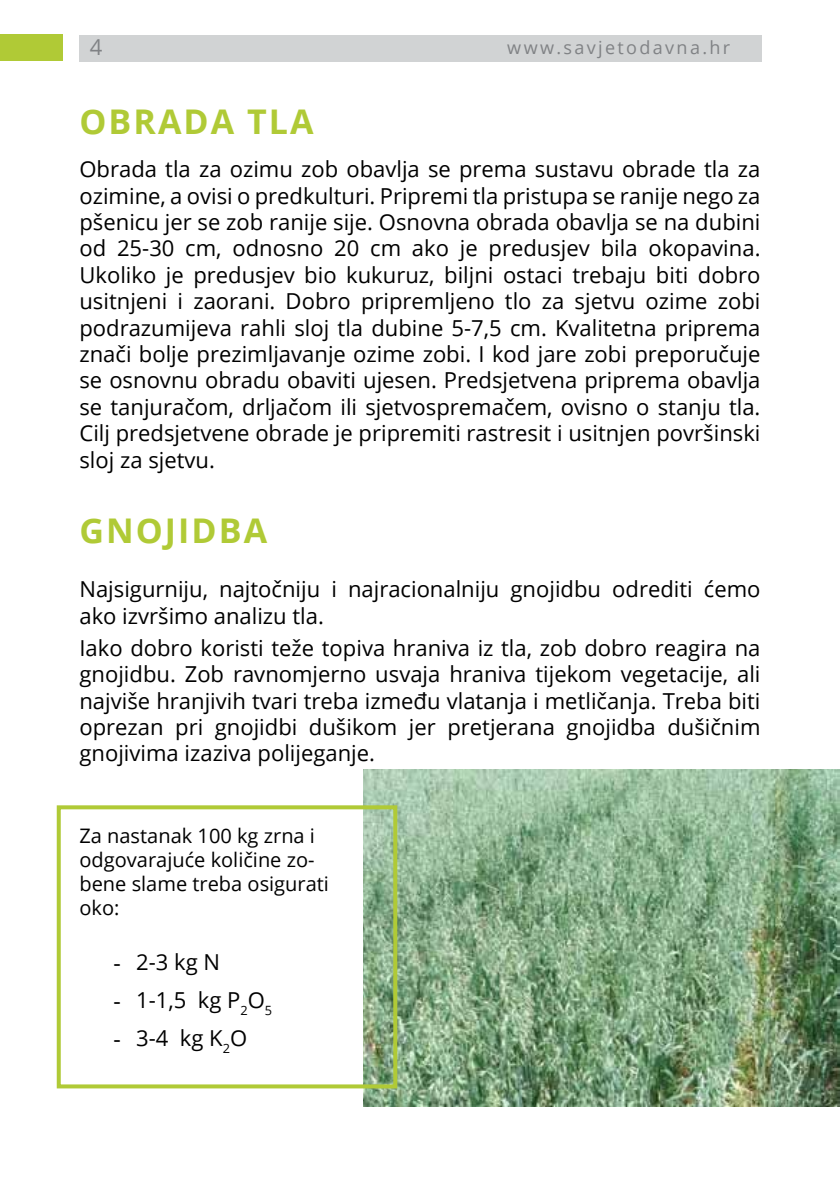
<style>
.page{position:relative;width:840px;height:1191px;background:#fff}
.page>*{position:absolute;margin:0;border:0;box-sizing:border-box;transform-origin:0 0}
.t1{font:700 34px "Open Sans";letter-spacing:.06em;color:#b0ca36}
.t2{font:22px/26.4px "Open Sans";color:#000;text-align:justify}
.t3{font:22px "Open Sans";color:#808285}
.t4{font:20px/24px "Open Sans";color:#000}
.t5{font:18px "Open Sans";letter-spacing:.13em;color:#808285}
.s1{font-family:"Times New Roman"}
</style>
<div class="page">
<div style="left:79px;top:35px;width:683px;height:26px;background:#d1d3d4"></div>
<div style="left:0;top:35px;width:62px;height:26px;background:#b0ca36"></div>
<img style="left:363px;top:769px;width:476px;height:338px">
<div style="left:57px;top:805px;width:340px;height:283px;border:4px solid #b0ca36"></div>
<p class="t3" style="left:90px;top:31px;width:14px">4</p>
<p class="t5" style="left:507px;top:35px;width:224px">www.savjetodavna.hr</p>
<h1 class="t1" style="left:79px;top:97px;width:235px">OBRADA TLA</h1>
<p class="t2" style="left:79px;top:155px;width:682px">Obrada tla za ozimu zob obavlja se prema sustavu obrade tla za ozimine, a ovisi o predkulturi. Pripremi tla pristupa se ranije nego za pšenicu jer se zob ranije sije. Osnovna obrada obavlja se na dubini od 25-30 cm, odnosno 20 cm ako je predusjev bila okopavina.<br>Ukoliko je predusjev bio kukuruz, biljni ostaci trebaju biti dobro usitnjeni i zaorani. Dobro pripremljeno tlo za sjetvu ozime zobi podrazumijeva rahli sloj tla dubine 5-7,5 cm. Kvalitetna priprema znači bolje prezimljavanje ozime zobi. I kod jare zobi preporučuje se osnovnu obradu obaviti ujesen. Predsjetvena priprema obavlja se tanjuračom, drljačom ili sjetvospremačem, ovisno o stanju tla.<br>Cilj predsjetvene obrade je pripremiti rastresit i usitnjen površinski sloj za sjetvu.</p>
<h1 class="t1" style="left:79px;top:506px;width:189px">GNOJIDBA</h1>
<p class="t2" style="left:79px;top:575px;width:682px">Najsigurniju, najtočniju i najracionalniju gnojidbu odrediti ćemo ako izvršimo analizu tla.</p>
<p class="t2" style="left:79px;top:634px;width:682px">Iako dobro koristi teže topiva hraniva iz tla, zob dobro reagira na gnojidbu. Zob ravnomjerno usvaja hraniva tijekom vegetacije, ali najviše hranjivih tvari treba između vlatanja i metličanja. Treba biti oprezan pri gnojidbi dušikom jer pretjerana gnojidba dušičnim gnojivima izaziva polijeganje.</p>
<p class="t4" style="left:79px;top:823px;width:251px">Za nastanak 100 kg zrna i odgovarajuće količine zo&shy;bene slame treba osigurati oko:</p>
<p class="t2" style="left:113px;top:948px;width:108px"><span class="s1">-</span> 2-3 kg N</p>
<p class="t2" style="left:113px;top:986px;width:160px"><span class="s1">-</span> 1-1,5 kg P<sub>2</sub>O<sub>5</sub></p>
<p class="t2" style="left:113px;top:1023px;width:135px"><span class="s1">-</span> 3-4 kg K<sub>2</sub>O</p>
</div>
